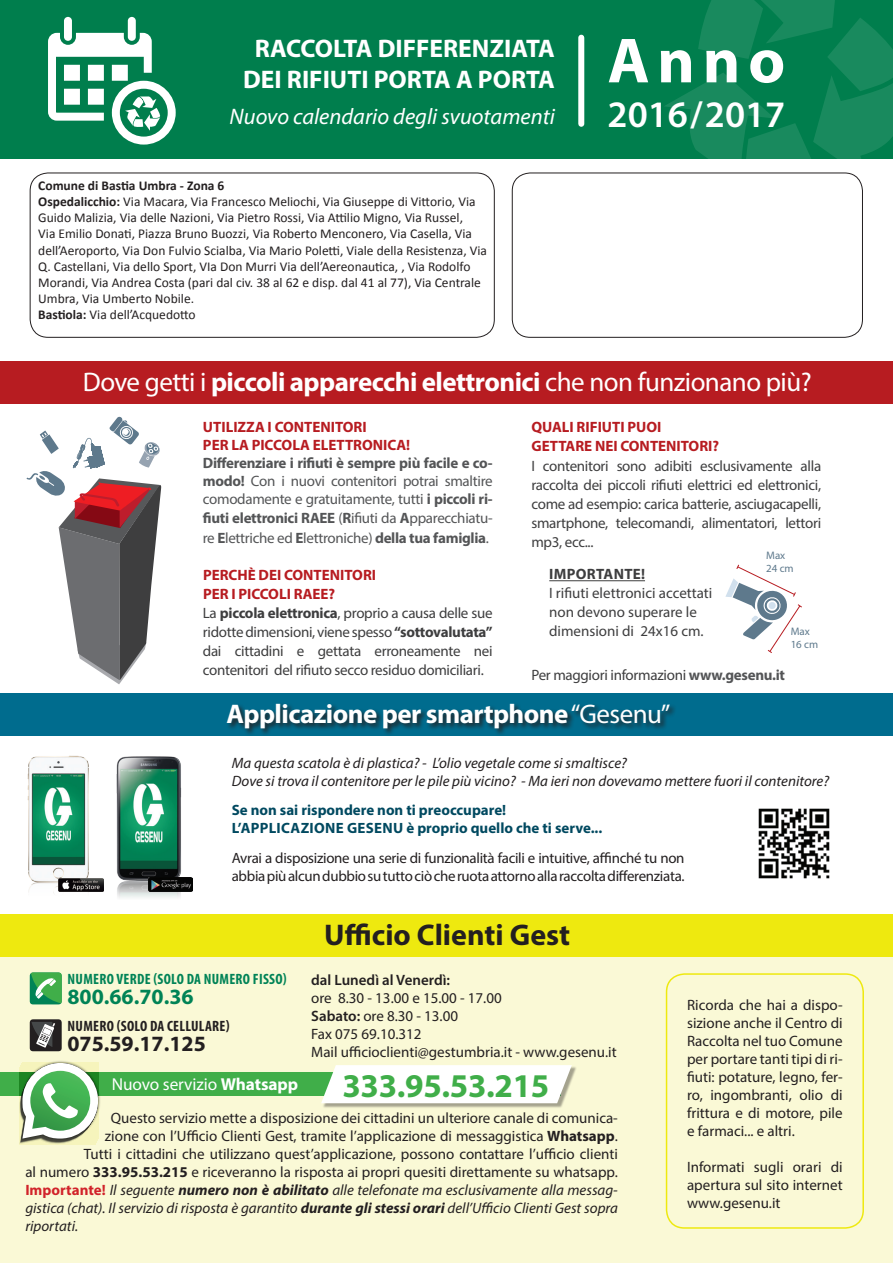
<style>
.page{position:relative;width:893px;height:1263px;background:#fff}
.page>*{position:absolute;margin:0;border:0;box-sizing:border-box;transform-origin:0 0}
.t1{font:700 64.2px "Myriad Pro";color:#fff}
.t2{font:600 37.5px "Myriad Pro";color:#fff}
.t3{font:700 33.3px "Myriad Pro";letter-spacing:-.01em;color:#40ae49}
.t4{font:700 30px "Myriad Pro";color:#231f20}
.t5{font:27px "Myriad Pro";letter-spacing:-.02em;color:#fff}
.t6{font:700 27px "Myriad Pro";letter-spacing:-.02em;color:#fff}
.t7{font:700 25.5px/30.6px "Myriad Pro";color:#fff;text-align:center}
.t8{font:italic 22.5px "Myriad Pro";color:#fff}
.t9{font:700 21.9px "Myriad Pro";color:#231f20}
.t10{font:700 21.9px "Myriad Pro";color:#008356}
.t11{font:17.25px "Myriad Pro";letter-spacing:-.005em;color:#fff}
.t12{font:15px/18px "Myriad Pro";color:#231f20;text-align:justify}
.t13{font:15px/19px "Myriad Pro";letter-spacing:-.02em;color:#3e3e3f}
.t14{font:italic 15px/18px "Myriad Pro";color:#231f20}
.t15{font:15px/18.6px "Myriad Pro";letter-spacing:-.02em;color:#545557;text-align:justify}
.t16{font:15px/17.9px "Myriad Pro";letter-spacing:-.02em;color:#231f20}
.t17{font:700 15px/19px "Myriad Pro";color:#b71c21}
.t18{font:700 15px/17.9px "Myriad Pro";color:#004960}
.t19{font:15px/19px "Myriad Pro";color:#3e3e3f}
.t20{font:700 condensed 15px "Myriad Pro";letter-spacing:.02em;color:#008356}
.t21{font:700 condensed 15px "Myriad Pro";letter-spacing:.02em;color:#231f20}
.t22{font:600 15px "Myriad Pro";color:#231f20}
.t23{font:700 15px "Myriad Pro";letter-spacing:.02em;color:#3e3e3f}
.t24{font:13.5px/16.2px "Calibri";color:#231f20}
.t25{font:10.95px/13px "Myriad Pro";color:#5e798c}
.s1{font-weight:700}
.s2{font-weight:700;color:#b71c21}
.s3{font-weight:700;color:#545557}
.s4{font-weight:400}
.s5{font-weight:600}
.s6{font-weight:700;font-style:normal;color:#d1232a}
</style>
<div class="page">
<div style="left:0;top:949px;width:893px;height:314px;background:#faf9d6"></div>
<div style="left:0;top:0;width:893px;height:158px;background:#007e4d"></div>
<div style="left:0;top:693px;width:893px;height:42px;background:#006c8e"></div>
<img style="left:758px;top:808px;width:72px;height:71px">
<img style="left:116px;top:756px;width:66px;height:142px">
<img style="left:149px;top:877px;width:43px;height:15px">
<img style="left:27px;top:755px;width:62px;height:138px">
<img style="left:58px;top:878px;width:46px;height:14px">
<div style="left:226px;top:702px;width:451px;height:34px;background:#231f20;opacity:.9"></div>
<div style="left:0;top:361px;width:893px;height:43px;background:#b71c21"></div>
<hr style="left:549px;top:580px;width:96px;height:1px;background:#3e3e3f">
<svg style="left:725px;top:564px;width:77px;height:89px"></svg>
<svg style="left:26px;top:416px;width:135px;height:268px"></svg>
<div style="left:0;top:1072px;width:560px;height:24px;background:#40ae49"></div>
<img style="left:22px;top:1061px;width:78px;height:78px">
<svg style="left:19px;top:1063px;width:79px;height:81px"></svg>
<svg style="left:30px;top:972px;width:32px;height:32px"></svg>
<svg style="left:30px;top:1019px;width:32px;height:32px"></svg>
<div style="left:322px;top:1066px;width:255px;height:42px;background:#231f20;opacity:.4"></div>
<div style="left:321px;top:1065px;width:251px;height:38px;background:#fff"></div>
<div style="left:0;top:914px;width:893px;height:43px;background:#eee90f"></div>
<svg style="left:48px;top:17px;width:128px;height:128px"></svg>
<div style="left:578px;top:38px;width:6px;height:86px;background:#fff"></div>
<svg style="left:664px;top:0;width:229px;height:187px"></svg>
<div style="left:666px;top:973px;width:198px;height:256px;border:2px solid #eee90f;border-radius:18px"></div>
<div style="left:512px;top:173px;width:351px;height:165px;border:1px solid #231f20;border-radius:18px"></div>
<div style="left:30px;top:173px;width:465px;height:165px;border:1px solid #231f20;border-radius:18px"></div>
<h3 class="t7" style="left:243px;top:32px;width:313px">RACCOLTA DIFFERENZIATA<br>DEI RIFIUTI PORTA A PORTA</h3>
<h3 class="t8" style="left:230px;top:102px;width:327px">Nuovo calendario degli svuotamenti</h3>
<p class="t24" style="left:38px;top:177px;width:450px"><span class="s1">Comune di Bastia Umbra ‐ Zona 6<br>Ospedalicchio:</span> Via Macara, Via Francesco Meliochi, Via Giuseppe di Vittorio, Via Guido Malizia, Via delle Nazioni, Via Pietro Rossi, Via Attilio Migno, Via Russel,<br>Via Emilio Donati, Piazza Bruno Buozzi, Via Roberto Menconero, Via Casella, Via dell’Aeroporto, Via Don Fulvio Scialba, Via Mario Poletti, Viale della Resistenza, Via Q. Castellani, Via dello Sport, VIa Don Murri Via dell’Aereonautica, , Via Rodolfo Morandi, Via Andrea Costa (pari dal civ. 38 al 62 e disp. dal 41 al 77), Via Centrale Umbra, Via Umberto Nobile.<br><span class="s1">Bastiola:</span> Via dell’Acquedotto</p>
<h1 class="t1" style="left:608px;top:19px;width:179px">Anno</h1>
<h2 class="t2" style="left:608px;top:91px;width:179px">2016 / 2017</h2>
<h3 class="t5" style="left:83px;top:365px;width:730px">Dove getti i <span class="s1">piccoli apparecchi elettronici</span> che non funzionano più?</h3>
<p class="t17" style="left:203px;top:417px;width:82px">UTILIZZA I contenito</p>
<p class="t17" style="left:354px;top:417px;width:13px">ri</p>
<p class="t17" style="left:203px;top:435px;width:67px">per la piccola</p>
<p class="t17" style="left:313px;top:435px;width:9px">elett</p>
<p class="t17" style="left:353px;top:435px;width:19px">ronica</p>
<p class="t17" style="left:406px;top:435px;width:6px">!</p>
<p class="t15" style="left:203px;top:454px;width:291px"><span class="s1">Differenziare i rifiuti è sempre più facile e co&shy;modo!</span> Con i nuovi contenitori potrai smaltire comodamente e gratuitamente, tutti <span class="s1">i piccoli ri&shy;fiuti elettronici RAEE</span> (<span class="s1">R</span>ifiuti da <span class="s1">A</span>pparecchiatu&shy;re <span class="s1">E</span>lettriche ed <span class="s1">E</span>lettroniche) <span class="s1">della tua famiglia</span>.</p>
<p class="t17" style="left:203px;top:564px;width:91px">Perchè dei contenito</p>
<p class="t17" style="left:363px;top:564px;width:13px">ri</p>
<p class="t17" style="left:203px;top:583px;width:53px">per i piccoli</p>
<p class="t13" style="left:203px;top:584px;width:291px;text-indent:91px"><span class="s2">raee?<br></span>La <span class="s1">piccola elettronica</span>, proprio a causa delle sue ridotte dimensioni, viene spesso <span class="s1">“sottovalutata” </span>dai cittadini e gettata erroneamente nei contenitori del rifiuto secco residuo domiciliari.</p>
<p class="t17" style="left:532px;top:417px;width:189px">QUALI RIFIUTI PUOI<br>GETTARE NEI CONTENITORI?</p>
<p class="t13" style="left:531px;top:456px;width:291px;text-align:justify">I contenitori sono adibiti esclusivamente alla raccolta dei piccoli rifiuti elettrici ed elettronici, come ad esempio: carica batterie, asciugacapelli, smartphone, telecomandi, alimentatori, lettori mp3, ecc...</p>
<p class="t23" style="left:549px;top:564px;width:57px">Importante</p>
<p class="t23" style="left:641px;top:564px;width:6px">!</p>
<p class="t19" style="left:549px;top:583px;width:165px">I rifiuti elettronici accettati non devono superare le dimensioni di 24x16 cm.</p>
<p class="t25" style="left:766px;top:548px;width:29px">Max<br>24 cm</p>
<p class="t25" style="left:791px;top:624px;width:29px">Max<br>16 cm</p>
<p class="t13" style="left:531px;top:665px;width:255px">Per maggiori informazioni <span class="s3">www.gesenu.it</span></p>
<h3 class="t6" style="left:226px;top:696px;width:445px">Applicazione per smartphone <span class="s4">“Gesenu”</span></h3>
<p class="t14" style="left:232px;top:753px;width:599px">Ma questa scatola è di plastica? - L’olio vegetale come si smaltisce?<br>Dove si trova il contenitore per le pile più vicino? - Ma ieri non dovevamo mettere fuori il contenitore?</p>
<p class="t18" style="left:232px;top:801px;width:372px">Se non sai rispondere non ti preoccupare!<br>L’AppLICAZIONE GESENU è proprio quello che ti serve...</p>
<p class="t16" style="left:232px;top:849px;width:454px">Avrai a disposizione una serie di funzionalità facili e intuitive, affinché tu non abbia più alcun dubbio su tutto ciò che ruota attorno alla raccolta differenziata.</p>
<p class="t20" style="left:68px;top:969px;width:221px">NUMERO VERDE (SOLO DA NUMERO FISSO)</p>
<h3 class="t10" style="left:67px;top:982px;width:128px">800.66.70.36</h3>
<p class="t21" style="left:68px;top:1016px;width:164px">NUMERO (SOLO DA CELLULARE)</p>
<h3 class="t9" style="left:67px;top:1029px;width:140px">075.59.17.125</h3>
<p class="t11" style="left:112px;top:1073px;width:188px">Nuovo servizio <span class="s1">Whatsapp</span></p>
<h3 class="t4" style="left:324px;top:915px;width:247px">Ufficio Clienti Gest</h3>
<p class="t22" style="left:311px;top:970px;width:140px">dal Lunedì al Venerdì:</p>
<p class="t12" style="left:311px;top:988px;width:307px;text-align:left">ore 8.30 - 13.00 e 15.00 - 17.00<br><span class="s5">Sabato:</span> ore 8.30 - 13.00<br>Fax 075 69.10.312<br>Mail ufficioclienti@gestumbria.it - www.gesenu.it</p>
<h3 class="t3" style="left:342px;top:1064px;width:208px">333.95.53.215</h3>
<p class="t12" style="left:111px;top:1109px;width:508px">Questo servizio mette a disposizione dei cittadini un ulteriore canale di comunica-</p>
<p class="t12" style="left:105px;top:1127px;width:515px">zione con l’Ufficio Clienti Gest, tramite l’applicazione di messaggistica <span class="s1">Whatsapp</span>.</p>
<p class="t12" style="left:84px;top:1145px;width:536px">Tutti i cittadini che utilizzano quest’applicazione, possono contattare l’ufficio clienti</p>
<p class="t12" style="left:25px;top:1163px;width:594px">al numero <span class="s1">333.95.53.215</span> e riceveranno la risposta ai propri quesiti direttamente su whatsapp.</p>
<p class="t14" style="left:25px;top:1181px;width:594px"><span class="s6">Importante!</span> Il seguente <span class="s1">numero non è abilitato</span> alle telefonate ma esclusivamente alla messag-</p>
<p class="t14" style="left:25px;top:1199px;width:594px">gistica (chat). Il servizio di risposta è garantito <span class="s1">durante gli stessi orari</span> dell’Ufficio Clienti Gest sopra</p>
<p class="t14" style="left:25px;top:1217px;width:54px">riportati.</p>
<p class="t12" style="left:687px;top:996px;width:157px">Ricorda che hai a dispo&shy;sizione anche il Centro di Raccolta nel tuo Comune per portare tanti tipi di ri&shy;fiuti: potature, legno, fer&shy;ro, ingombranti, olio di frittura e di motore, pile e farmaci... e altri.</p>
<p class="t12" style="left:687px;top:1158px;width:157px">Informati sugli orari di apertura sul sito internet www.gesenu.it</p>
</div>
